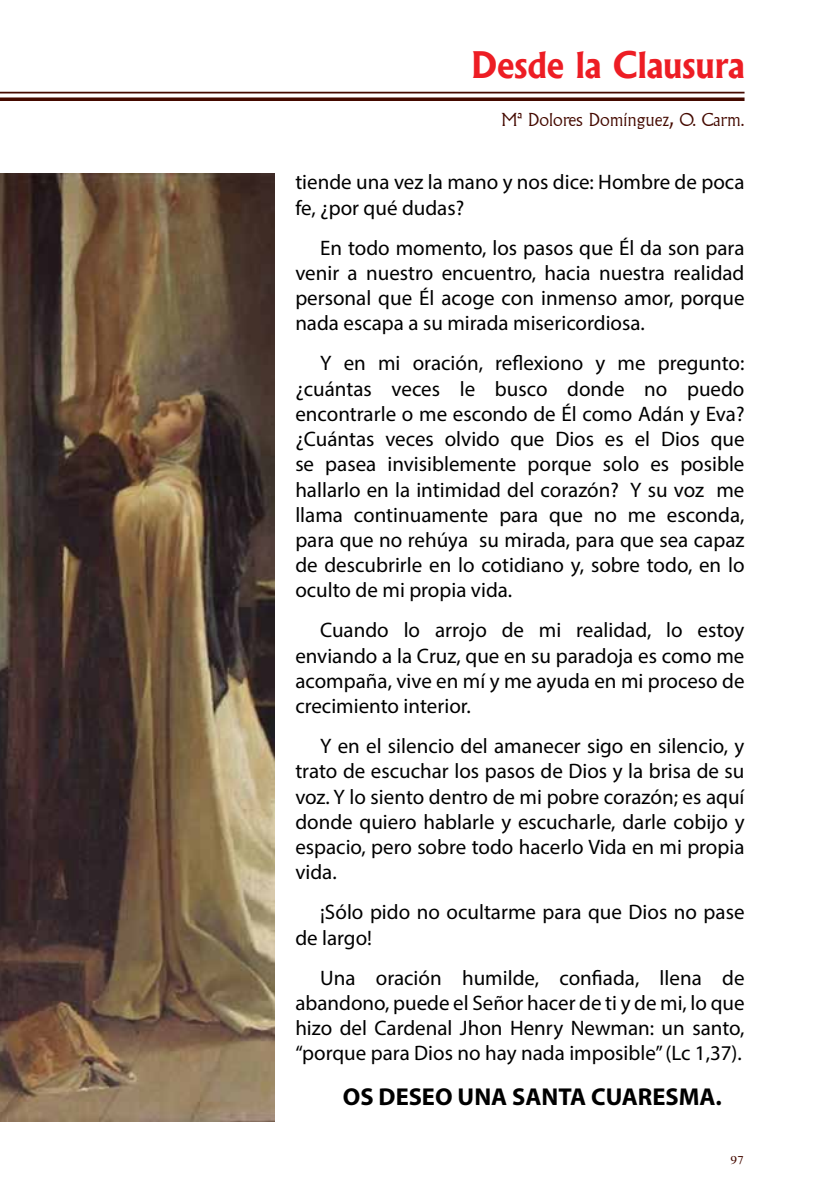
<style>
.page{position:relative;width:819px;height:1191px;background:#fff}
.page>*{position:absolute;margin:0;border:0;box-sizing:border-box;transform-origin:0 0}
.t1{font:700 35px "Albertus";color:#ed1d24}
.t2{font:700 24.5px "Myriad Pro";color:#000}
.t3{font:21px/25.2px "Myriad Pro";color:#000;text-align:justify}
.t4{font:300 17.5px "Albertus";color:#450a00}
.t5{font:12.25px "Tamil MN";color:#450a00}
</style>
<div class="page">
<svg style="left:0;top:97px;width:744px;height:4px;background:#5b281f"></svg>
<hr style="left:0;top:92px;width:744px;height:1px;background:#450a00">
<img style="left:0;top:174px;width:274px;height:947px">
<h1 class="t1" style="left:470px;top:43px;width:275px">Desde la Clausura</h1>
<p class="t4" style="left:501px;top:110px;width:244px">Mª Dolores Domínguez, O. Carm.</p>
<p class="t3" style="left:295px;top:169px;width:450px">tiende una vez la mano y nos dice: Hombre de poca fe, ¿por qué dudas?</p>
<p class="t3" style="left:295px;top:235px;width:450px;text-indent:25px">En todo momento, los pasos que Él da son para venir a nuestro encuentro, hacia nuestra realidad personal que Él acoge con inmenso amor, porque nada escapa a su mirada misericordiosa.</p>
<p class="t3" style="left:295px;top:350px;width:451px;text-indent:25px">Y en mi oración, reflexiono y me pregunto: ¿cuántas veces le busco donde no puedo encontrarle o me escondo de Él como Adán y Eva? ¿Cuántas veces olvido que Dios es el Dios que se pasea invisiblemente porque solo es posible hallarlo en la intimidad del corazón? Y su voz me llama continuamente para que no me esconda, para que no rehúya su mirada, para que sea capaz de descubrirle en lo cotidiano y, sobre todo, en lo oculto de mi propia vida.</p>
<p class="t3" style="left:295px;top:617px;width:450px;text-indent:25px">Cuando lo arrojo de mi realidad, lo estoy enviando a la Cruz, que en su paradoja es como me acompaña, vive en mí y me ayuda en mi proceso de crecimiento interior.</p>
<p class="t3" style="left:295px;top:733px;width:450px;text-indent:25px">Y en el silencio del amanecer sigo en silencio, y trato de escuchar los pasos de Dios y la brisa de su voz. Y lo siento dentro de mi pobre corazón; es aquí donde quiero hablarle y escucharle, darle cobijo y espacio, pero sobre todo hacerlo Vida en mi propia vida.</p>
<p class="t3" style="left:295px;top:899px;width:450px;text-indent:25px">¡Sólo pido no ocultarme para que Dios no pase de largo!</p>
<p class="t3" style="left:295px;top:964px;width:451px;text-indent:25px">Una oración humilde, confiada, llena de abandono, puede el Señor hacer de ti y de mi, lo que hizo del Cardenal Jhon Henry Newman: un santo, “porque para Dios no hay nada imposible” (Lc 1,37).</p>
<p class="t2" style="left:343px;top:1080px;width:380px">OS DESEO UNA SANTA CUARESMA.</p>
<p class="t5" style="left:730px;top:1151px;width:15px">97</p>
</div>
